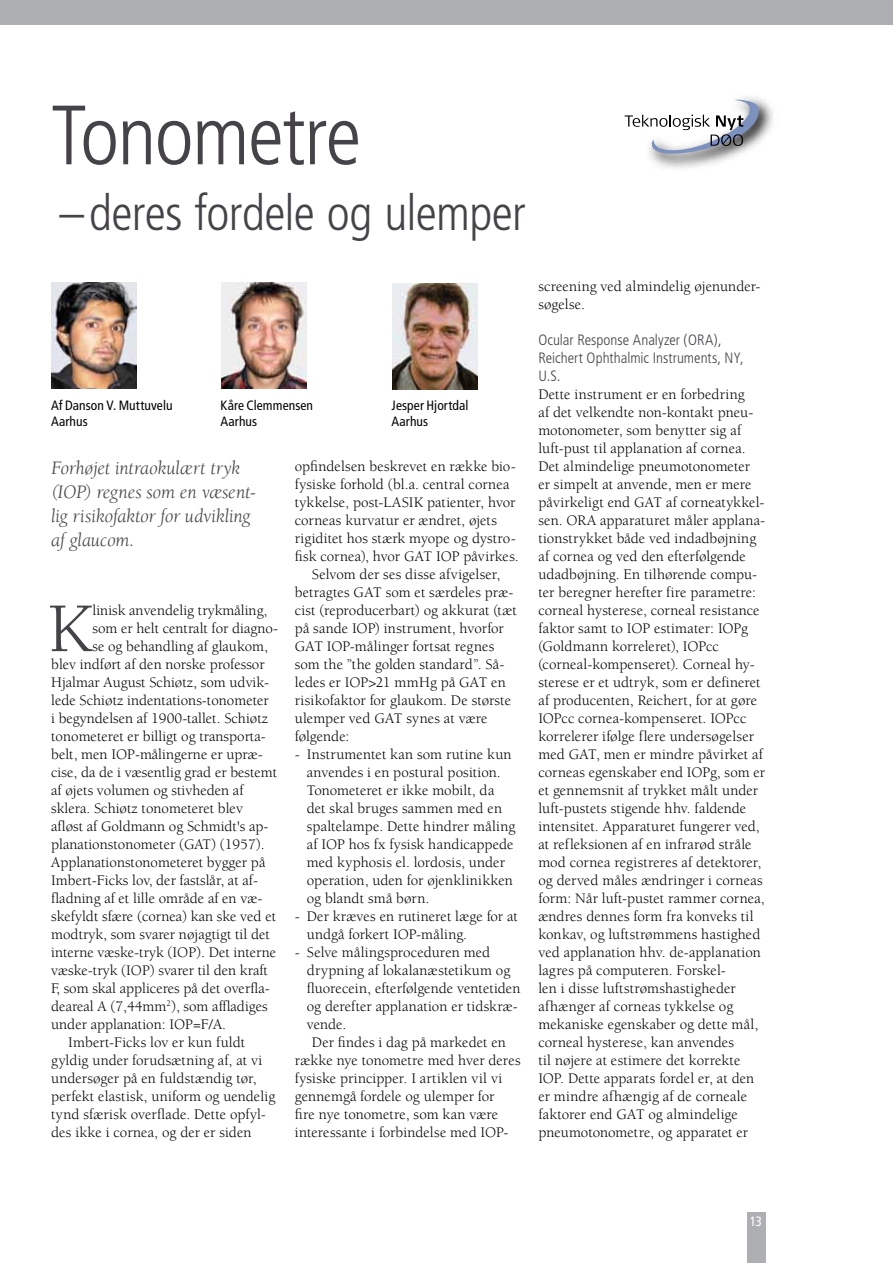
<style>
.page{position:relative;width:893px;height:1263px;background:#fff}
.page>*{position:absolute;margin:0;border:0;box-sizing:border-box;transform-origin:0 0}
.t1{font:300 condensed 84px "Frutiger";letter-spacing:-.02em;color:#454347}
.t2{font:71.7px "Berkeley";color:#454347}
.t3{font:300 condensed 49.5px "Frutiger";letter-spacing:-.015em;color:#454347}
.t4{font:italic 19.5px/24px "Berkeley";letter-spacing:-.005em;color:#454347}
.t5{font:15px/18px "Berkeley";color:#000}
.t6{font:300 condensed 15px/18px "Frutiger";color:#454347}
.t7{font:15px "Berkeley";letter-spacing:.02em;color:#000}
.t8{font:condensed 13.5px "Frutiger";letter-spacing:.01em;color:#000}
.t9{font:condensed 13.5px "Frutiger";color:#fff}
</style>
<div class="page">
<div style="left:0;top:0;width:893px;height:25px;background:#aeafb2"></div>
<div style="left:747px;top:1212px;width:18px;height:51px;background:#aeafb2"></div>
<img style="left:651px;top:97px;width:122px;height:72px">
<svg style="left:625px;top:100px;width:136px;height:58px"></svg>
<img style="left:392px;top:284px;width:85px;height:106px">
<img style="left:51px;top:282px;width:85px;height:106px">
<img style="left:222px;top:282px;width:85px;height:106px">
<h1 class="t1" style="left:51px;top:88px;width:312px">Tonometre</h1>
<h3 class="t3" style="left:59px;top:185px;width:468px">– deres fordele og ulemper</h3>
<p class="t8" style="left:51px;top:397px;width:123px">Af Danson V. Muttuvelu</p>
<p class="t8" style="left:221px;top:397px;width:94px">Kåre Clemmensen</p>
<p class="t8" style="left:392px;top:397px;width:78px">Jesper Hjortdal</p>
<p class="t8" style="left:51px;top:413px;width:38px">Aarhus</p>
<p class="t8" style="left:221px;top:413px;width:38px">Aarhus</p>
<p class="t8" style="left:392px;top:413px;width:38px">Aarhus</p>
<h3 class="t4" style="left:51px;top:456px;width:207px">Forhøjet intraokulært tryk (IOP) regnes som en væsent&shy;lig risikofaktor for udvikling af glaucom.</h3>
<h2 class="t2" style="left:47px;top:591px;width:47px">K</h2>
<p class="t5" style="left:93px;top:602px;width:177px">linisk anvendelig trykmåling,</p>
<p class="t5" style="left:93px;top:620px;width:187px">som er helt centralt for diagno-</p>
<p class="t5" style="left:93px;top:638px;width:177px">se og behandling af glaukom,</p>
<p class="t5" style="left:51px;top:656px;width:215px">blev indført af den norske professor</p>
<p class="t5" style="left:51px;top:674px;width:220px">Hjalmar August Schiøtz, som udvik-</p>
<p class="t5" style="left:51px;top:692px;width:219px">lede Schiøtz indentations-tonometer</p>
<p class="t5" style="left:51px;top:710px;width:218px">i begyndelsen af 1900-tallet. Schiøtz</p>
<p class="t5" style="left:51px;top:728px;width:216px">tonometeret er billigt og transporta-</p>
<p class="t5" style="left:51px;top:746px;width:213px">belt, men IOP-målingerne er upræ-</p>
<p class="t5" style="left:51px;top:764px;width:228px">cise, da de i væsentlig grad er bestemt</p>
<p class="t5" style="left:51px;top:782px;width:194px">af øjets volumen og stivheden af</p>
<p class="t5" style="left:51px;top:800px;width:193px">sklera. Schiøtz tonometeret blev</p>
<p class="t5" style="left:51px;top:818px;width:219px">afløst af Goldmann og Schmidt's ap-</p>
<p class="t5" style="left:51px;top:836px;width:215px">planationstonometer (GAT) (1957).</p>
<p class="t5" style="left:51px;top:854px;width:216px">Applanationstonometeret bygger på</p>
<p class="t5" style="left:51px;top:872px;width:208px">Imbert-Ficks lov, der fastslår, at af-</p>
<p class="t5" style="left:51px;top:890px;width:213px">fladning af et lille område af en væ-</p>
<p class="t5" style="left:51px;top:908px;width:226px">skefyldt sfære (cornea) kan ske ved et</p>
<p class="t5" style="left:51px;top:926px;width:220px">modtryk, som svarer nøjagtigt til det</p>
<p class="t5" style="left:51px;top:944px;width:226px">interne væske-tryk (IOP). Det interne</p>
<p class="t5" style="left:51px;top:962px;width:218px">væske-tryk (IOP) svarer til den kraft</p>
<p class="t5" style="left:51px;top:980px;width:220px">F, som skal appliceres på det overfla-</p>
<p class="t5" style="left:51px;top:998px;width:218px">deareal A (7,44mm<sup>2</sup>), som affladiges</p>
<p class="t5" style="left:51px;top:1016px;width:176px">under applanation: IOP=F/A.</p>
<p class="t5" style="left:68px;top:1034px;width:178px">Imbert-Ficks lov er kun fuldt</p>
<p class="t5" style="left:51px;top:1052px;width:213px">gyldig under forudsætning af, at vi</p>
<p class="t5" style="left:51px;top:1070px;width:207px">undersøger på en fuldstændig tør,</p>
<p class="t5" style="left:51px;top:1088px;width:226px">perfekt elastisk, uniform og uendelig</p>
<p class="t5" style="left:51px;top:1106px;width:216px">tynd sfærisk overflade. Dette opfyl-</p>
<p class="t5" style="left:51px;top:1124px;width:202px">des ikke i cornea, og der er siden</p>
<p class="t5" style="left:295px;top:458px;width:222px">opfindelsen beskrevet en række bio-</p>
<p class="t5" style="left:295px;top:476px;width:216px">fysiske forhold (bl.a. central cornea</p>
<p class="t5" style="left:295px;top:494px;width:222px">tykkelse, post-LASIK patienter, hvor</p>
<p class="t5" style="left:295px;top:512px;width:204px">corneas kurvatur er ændret, øjets</p>
<p class="t5" style="left:295px;top:530px;width:222px">rigiditet hos stærk myope og dystro-</p>
<p class="t5" style="left:295px;top:548px;width:225px">fisk cornea), hvor GAT IOP påvirkes.</p>
<p class="t5" style="left:312px;top:566px;width:190px">Selvom der ses disse afvigelser,</p>
<p class="t5" style="left:295px;top:584px;width:220px">betragtes GAT som et særdeles præ-</p>
<p class="t5" style="left:295px;top:602px;width:223px">cist (reproducerbart) og akkurat (tæt</p>
<p class="t5" style="left:295px;top:620px;width:211px">på sande IOP) instrument, hvorfor</p>
<p class="t5" style="left:295px;top:638px;width:201px">GAT IOP-målinger fortsat regnes</p>
<p class="t5" style="left:295px;top:656px;width:211px">som the ”the golden standard”. Så-</p>
<p class="t5" style="left:295px;top:674px;width:212px">ledes er IOP&gt;21 mmHg på GAT en</p>
<p class="t5" style="left:295px;top:692px;width:218px">risikofaktor for glaukom. De største</p>
<p class="t5" style="left:295px;top:710px;width:194px">ulemper ved GAT synes at være</p>
<p class="t5" style="left:295px;top:728px;width:56px">følgende:</p>
<p class="t5" style="left:307px;top:746px;width:210px;text-indent:-12px">- Instrumentet kan som rutine kun anvendes i en postural position.<br>Tonometeret er ikke mobilt, da det skal bruges sammen med en spaltelampe. Dette hindrer måling af IOP hos fx fysisk handicappede med kyphosis el. lordosis, under operation, uden for øjenklinikken og blandt små børn.</p>
<p class="t5" style="left:307px;top:908px;width:213px;text-indent:-12px">- Der kræves en rutineret læge for at undgå forkert IOP-måling.</p>
<p class="t5" style="left:295px;top:944px;width:197px">- Selve målingsproceduren med</p>
<p class="t7" style="left:307px;top:962px;width:205px">drypning af lokalanæstetikum og</p>
<p class="t5" style="left:307px;top:980px;width:215px">fluorecein, efterfølgende ventetiden</p>
<p class="t5" style="left:307px;top:998px;width:213px">og derefter applanation er tidskræ-</p>
<p class="t5" style="left:307px;top:1016px;width:41px">vende.</p>
<p class="t5" style="left:312px;top:1034px;width:196px">Der findes i dag på markedet en</p>
<p class="t5" style="left:295px;top:1052px;width:227px">række nye tonometre med hver deres</p>
<p class="t5" style="left:295px;top:1070px;width:209px">fysiske principper. I artiklen vil vi</p>
<p class="t5" style="left:295px;top:1088px;width:201px">gennemgå fordele og ulemper for</p>
<p class="t5" style="left:295px;top:1106px;width:205px">fire nye tonometre, som kan være</p>
<p class="t5" style="left:295px;top:1124px;width:215px">interessante i forbindelse med IOP-</p>
<p class="t5" style="left:538px;top:278px;width:223px">screening ved almindelig øjenunder&shy;søgelse.</p>
<p class="t6" style="left:538px;top:331px;width:207px">Ocular Response Analyzer (ORA),<br>Reichert Ophthalmic Instruments, NY,<br>U.S.</p>
<p class="t5" style="left:538px;top:386px;width:228px">Dette instrument er en forbedring<br>af det velkendte non-kontakt pneu&shy;motonometer, som benytter sig af luft-pust til applanation af cornea.<br>Det almindelige pneumotonometer er simpelt at anvende, men er mere påvirkeligt end GAT af corneatykkel&shy;sen. ORA apparaturet måler applana&shy;tionstrykket både ved indadbøjning af cornea og ved den efterfølgende udadbøjning. En tilhørende compu&shy;ter beregner herefter fire parametre: corneal hysterese, corneal resistance faktor samt to IOP estimater: IOPg (Goldmann korreleret), IOPcc (corneal-kompenseret). Corneal hy&shy;sterese er et udtryk, som er defineret af producenten, Reichert, for at gøre IOPcc cornea-kompenseret. IOPcc korrelerer ifølge flere undersøgelser med GAT, men er mindre påvirket af corneas egenskaber end IOPg, som er et gennemsnit af trykket målt under luft-pustets stigende hhv. faldende intensitet. Apparaturet fungerer ved, at refleksionen af en infrarød stråle mod cornea registreres af detektorer, og derved måles ændringer i corneas form: Når luft-pustet rammer cornea, ændres dennes form fra konveks til konkav, og luftstrømmens hastighed ved applanation hhv. de-applanation lagres på computeren. Forskel-<br>len i disse luftstrømshastigheder afhænger af corneas tykkelse og mekaniske egenskaber og dette mål, corneal hysterese, kan anvendes<br>til nøjere at estimere det korrekte IOP. Dette apparats fordel er, at den er mindre afhængig af de corneale faktorer end GAT og almindelige pneumotonometre, og apparatet er</p>
<p class="t9" style="left:750px;top:1214px;width:14px">13</p>
</div>
